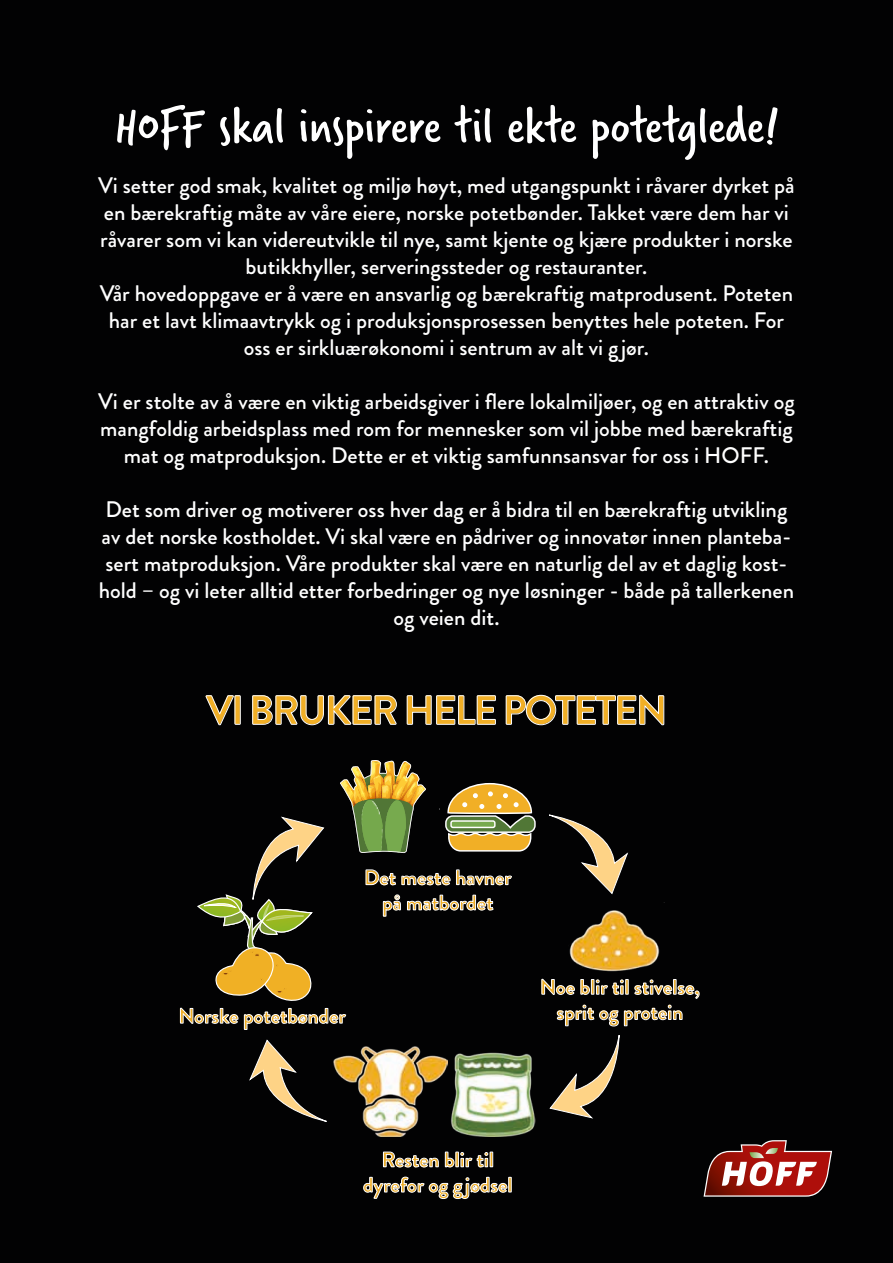
<style>
.page{position:relative;width:893px;height:1263px;background:#020203}
.page>*{position:absolute;margin:0;border:0;box-sizing:border-box;transform-origin:0 0}
.t1{font:54px "Verveine";color:#fff}
.t2{font:700 40.95px "Brandon Grotesque";letter-spacing:-.05em;color:#f1af26}
.t3{font:500 22.5px/27px "Brandon Grotesque";color:#fff;text-align:center}
.t4{font:700 21px/25.2px "Brandon Grotesque";color:#f1af26;text-align:center}
</style>
<div class="page">
<svg style="left:59px;top:1224px;width:56px;height:24px"></svg>
<hr style="left:54px;top:1210px;width:785px;height:1px;background:#715e4c">
<svg style="left:206px;top:695px;width:28px;height:30px"></svg>
<div style="left:235px;top:695px;width:5px;height:29px;border:1px solid #fff"></div>
<svg style="left:252px;top:695px;width:145px;height:30px;background:#343435"></svg>
<svg style="left:407px;top:695px;width:89px;height:30px;background:#323233"></svg>
<svg style="left:506px;top:695px;width:158px;height:30px;background:#303031"></svg>
<svg style="left:383px;top:1152px;width:55px;height:15px"></svg>
<svg style="left:445px;top:1152px;width:43px;height:15px"></svg>
<div style="left:490px;top:1152px;width:3px;height:15px;border:1px solid #fff"></div>
<svg style="left:363px;top:1177px;width:148px;height:22px;background:#3b3b3c"></svg>
<svg style="left:542px;top:979px;width:33px;height:15px"></svg>
<svg style="left:581px;top:983px;width:9px;height:11px"></svg>
<div style="left:591px;top:979px;width:3px;height:15px;border:1px solid #fff"></div>
<svg style="left:596px;top:983px;width:32px;height:11px"></svg>
<svg style="left:635px;top:980px;width:37px;height:15px"></svg>
<div style="left:673px;top:979px;width:3px;height:15px;border:1px solid #fff"></div>
<svg style="left:678px;top:985px;width:21px;height:13px"></svg>
<svg style="left:557px;top:1005px;width:61px;height:21px"></svg>
<svg style="left:624px;top:1005px;width:58px;height:21px"></svg>
<svg style="left:548px;top:815px;width:81px;height:80px;background:#3b3325"></svg>
<svg style="left:549px;top:1035px;width:71px;height:84px;background:#403729"></svg>
<svg style="left:248px;top:1039px;width:79px;height:83px;background:#3a3225"></svg>
<img style="left:566px;top:902px;width:99px;height:81px">
<img style="left:451px;top:1051px;width:85px;height:85px">
<img style="left:334px;top:1046px;width:114px;height:90px">
<svg style="left:180px;top:760px;width:356px;height:269px;background:#2b2817"></svg>
<svg style="left:703px;top:1140px;width:129px;height:57px"></svg>
<h1 class="t1" style="left:114px;top:89px;width:666px">HOFF skal inspirere til ekte potetglede!</h1>
<p class="t3" style="left:98px;top:172px;width:698px">Vi setter god smak, kvalitet og miljø høyt, med utgangspunkt i råvarer dyrket på en bærekraftig måte av våre eiere, norske potetbønder. Takket være dem har vi råvarer som vi kan videreutvikle til nye, samt kjente og kjære produkter i norske butikkhyller, serveringssteder og restauranter.<br>Vår hovedoppgave er å være en ansvarlig og bærekraftig matprodusent. Poteten har et lavt klimaavtrykk og i produksjonsprosessen benyttes hele poteten. For oss er sirkluærøkonomi i sentrum av alt vi g jør.</p>
<p class="t3" style="left:98px;top:388px;width:698px">Vi er stolte av å være en viktig arbeidsgiver i flere lokalmiljøer, og en attraktiv og mangfoldig arbeidsplass med rom for mennesker som vil jobbe med bærekraftig mat og matproduksjon. Dette er et viktig samfunnsansvar for oss i HOFF.</p>
<p class="t3" style="left:99px;top:496px;width:697px">Det som driver og motiverer oss hver dag er å bidra til en bærekraftig utvikling av det norske kostholdet. Vi skal være en pådriver og innovatør innen planteba&shy;sert matproduksjon. Våre produkter skal være en naturlig del av et daglig kost&shy;hold – og vi leter alltid etter forbedringer og nye løsninger - både på tallerkenen og veien dit.</p>
<h2 class="t2" style="left:206px;top:682px;width:463px">VI BRUKER HELE POTETEN</h2>
<p class="t4" style="left:364px;top:865px;width:149px">Det meste havner på matbordet</p>
<p class="t4" style="left:179px;top:1004px;width:169px">Norske potetbønder</p>
<p class="t4" style="left:540px;top:975px;width:161px">Noe blir til stivelse, sprit og protein</p>
<p class="t4" style="left:363px;top:1147px;width:151px">Resten blir til dyrefor og g jødsel</p>
</div>
